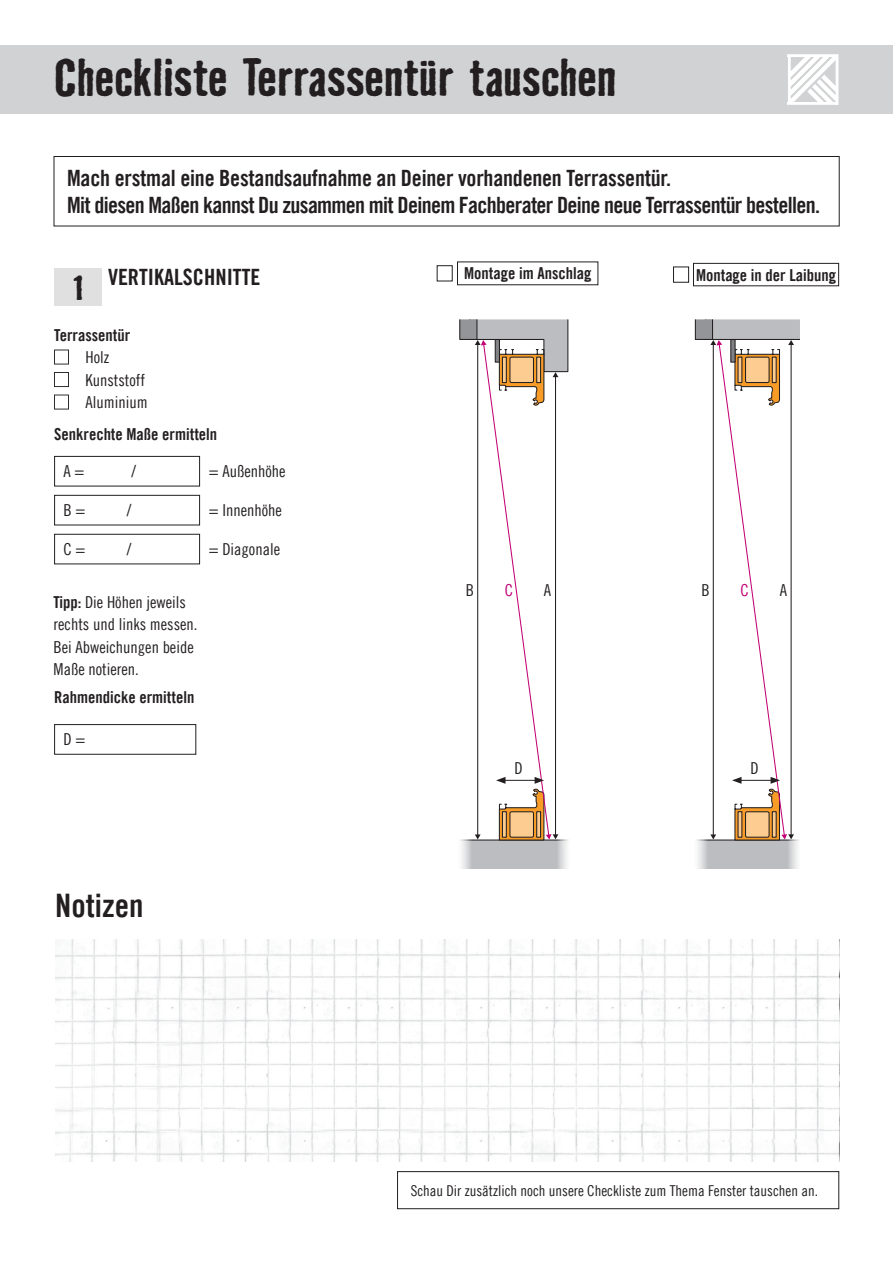
<style>
.page{position:relative;width:893px;height:1263px;background:#fff}
.page>*{position:absolute;margin:0;border:0;box-sizing:border-box;transform-origin:0 0}
.t1{font:700 48.75px "Bad House Hornbach";letter-spacing:-.015em;color:#231f20}
.t2{font:32.4px "Trade Gothic Hornbach Bd Cn 20";color:#231f20}
.t3{font:700 32.1px "Bad House Hornbach";color:#231f20}
.t4{font:22.5px "Trade Gothic Hornbach Bd Cn 20";letter-spacing:-.02em;color:#231f20}
.t5{font:22.5px "Trade Gothic Hornbach Bd Cn 20";color:#231f20}
.t6{font:16.5px/22.5px "Trade Gothic Hornbach Cn 18";color:#231f20}
.t7{font:16.5px "Trade Gothic Hornbach Bd Cn 20";color:#231f20}
.t8{font:16.5px "Trade Gothic Hornbach Cn 18";color:#c30175}
.t9{font:15px "Trade Gothic Hornbach Cn 18";color:#231f20}
.s1{font-family:"Trade Gothic Hornbach Bd Cn 20"}
</style>
<div class="page">
<div style="left:0;top:46px;width:893px;height:68px;background:#d1d2d4"></div>
<div style="left:54px;top:269px;width:48px;height:37px;background:#e0e0e0"></div>
<svg style="left:788px;top:54px;width:50px;height:51px"></svg>
<svg style="left:54px;top:349px;width:15px;height:15px"></svg>
<svg style="left:54px;top:372px;width:15px;height:15px"></svg>
<svg style="left:54px;top:394px;width:15px;height:15px"></svg>
<div style="left:54px;top:456px;width:146px;height:30px;border:1px solid #231f20"></div>
<div style="left:54px;top:495px;width:146px;height:30px;border:1px solid #231f20"></div>
<div style="left:54px;top:534px;width:146px;height:30px;border:1px solid #231f20"></div>
<div style="left:54px;top:724px;width:142px;height:31px;border:1px solid #231f20"></div>
<div style="left:54px;top:156px;width:786px;height:70px;border:1px solid #231f20"></div>
<div style="left:693px;top:263px;width:146px;height:23px;border:1px solid #231f20"></div>
<div style="left:437px;top:265px;width:16px;height:16px;border:1px solid #231f20"></div>
<div style="left:673px;top:267px;width:16px;height:16px;border:1px solid #231f20"></div>
<img style="left:55px;top:939px;width:785px;height:222px">
<svg style="left:459px;top:319px;width:110px;height:549px"></svg>
<svg style="left:694px;top:319px;width:106px;height:549px"></svg>
<div style="left:397px;top:1171px;width:442px;height:38px;border:1px solid #231f20"></div>
<p class="t1" style="left:54px;top:46px;width:564px">Checkliste Terrassentür tauschen</p>
<p class="t4" style="left:67px;top:164px;width:606px">Mach erstmal eine Bestandsaufnahme an Deiner vorhandenen Terrassentür.</p>
<p class="t4" style="left:67px;top:191px;width:754px">Mit diesen Maßen kannst Du zusammen mit Deinem Fachberater Deine neue Terrassentür bestellen.</p>
<p class="t5" style="left:108px;top:263px;width:154px">VERTIKALSCHNITTE</p>
<p class="t3" style="left:73px;top:266px;width:12px">1</p>
<p class="t7" style="left:54px;top:325px;width:78px">Terrassentür</p>
<p class="t6" style="left:86px;top:346px;width:25px">Holz</p>
<p class="t6" style="left:86px;top:369px;width:61px">Kunststoff</p>
<p class="t6" style="left:86px;top:391px;width:64px">Aluminium</p>
<p class="t7" style="left:54px;top:424px;width:165px">Senkrechte Maße ermitteln</p>
<p class="t6" style="left:63px;top:460px;width:22px">A =</p>
<p class="t6" style="left:131px;top:460px;width:6px">/</p>
<p class="t6" style="left:209px;top:460px;width:78px">= Außenhöhe</p>
<p class="t6" style="left:63px;top:499px;width:23px">B =</p>
<p class="t6" style="left:127px;top:499px;width:6px">/</p>
<p class="t6" style="left:209px;top:499px;width:75px">= Innenhöhe</p>
<p class="t6" style="left:63px;top:538px;width:23px">C =</p>
<p class="t6" style="left:127px;top:538px;width:6px">/</p>
<p class="t6" style="left:209px;top:538px;width:73px">= Diagonale</p>
<p class="t6" style="left:54px;top:591px;width:145px"><span class="s1">Tipp:</span> Die Höhen jeweils rechts und links messen.<br>Bei Abweichungen beide<br>Maße notieren.</p>
<p class="t7" style="left:54px;top:687px;width:142px">Rahmendicke ermitteln</p>
<p class="t6" style="left:63px;top:728px;width:23px">D =</p>
<p class="t2" style="left:55px;top:886px;width:90px">Notizen</p>
<p class="t7" style="left:464px;top:263px;width:129px">Montage im Anschlag</p>
<p class="t7" style="left:696px;top:265px;width:142px">Montage in der Laibung</p>
<p class="t6" style="left:466px;top:578px;width:10px">B</p>
<p class="t8" style="left:505px;top:580px;width:10px">C</p>
<p class="t6" style="left:544px;top:578px;width:9px">A</p>
<p class="t6" style="left:702px;top:578px;width:10px">B</p>
<p class="t8" style="left:741px;top:580px;width:10px">C</p>
<p class="t6" style="left:780px;top:578px;width:9px">A</p>
<p class="t6" style="left:514px;top:757px;width:10px">D</p>
<p class="t6" style="left:750px;top:757px;width:10px">D</p>
<p class="t9" style="left:411px;top:1181px;width:409px">Schau Dir zusätzlich noch unsere Checkliste zum Thema Fenster tauschen an.</p>
</div>
